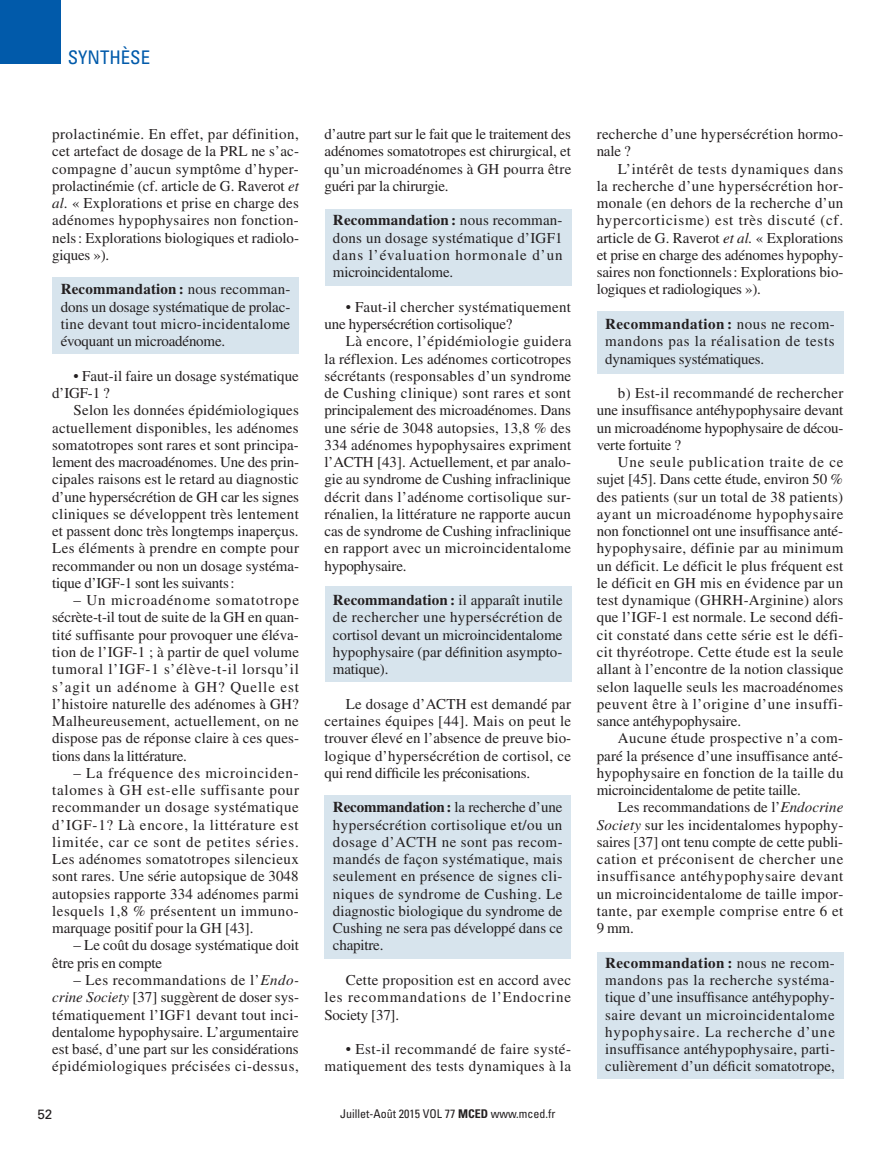
<style>
.page{position:relative;width:895px;height:1153px;background:#fff}
.page>*{position:absolute;margin:0;border:0;box-sizing:border-box;transform-origin:0 0}
.t1{font:condensed 18.75px "Univers";color:#015aaa}
.t2{font:15px/17.2px "Times";color:#231f20;text-align:justify}
.t3{font:15px/17.2px "Times";letter-spacing:.025em;color:#231f20;text-align:right}
.t4{font:15px/17.2px "Times";letter-spacing:.02em;color:#231f20}
.t5{font:13.5px "Univers";color:#231f20}
.t6{font:condensed 12px "Univers";color:#231f20}
.s1{font-style:italic}
.s2{font-weight:700}
</style>
<div class="page">
<div style="left:0;top:0;width:61px;height:63px;background:#015aaa"></div>
<div style="left:596px;top:311px;width:247px;height:63px;background:#d7e4ed"></div>
<div style="left:325px;top:209px;width:246px;height:77px;background:#d7e4ed"></div>
<div style="left:597px;top:951px;width:246px;height:126px;background:#d7e4ed"></div>
<div style="left:324px;top:795px;width:247px;height:163px;background:#d7e4ed"></div>
<div style="left:325px;top:586px;width:246px;height:95px;background:#d7e4ed"></div>
<div style="left:52px;top:277px;width:247px;height:77px;background:#d7e4ed"></div>
<p class="t1" style="left:68px;top:45px;width:84px">synthèse</p>
<p class="t2" style="left:52px;top:125px;width:248px">prolactinémie. En effet, par définition, cet artefact de dosage de la PRL ne s’ac&shy;compagne d’aucun symptôme d’hyper&shy;prolactinémie (cf. article de G. Raverot <span class="s1">et al.</span> « Explorations et prise en charge des adénomes hypophysaires non fonction&shy;nels: Explorations biologiques et radiolo&shy;giques »).</p>
<p class="t2" style="left:61px;top:281px;width:231px"><span class="s2">Recommandation :</span> nous recomman&shy;dons un dosage systématique de prolac&shy;tine devant tout micro-incidentalome évoquant un microadénome.</p>
<p class="t2" style="left:52px;top:367px;width:248px;text-indent:21px">• Faut-il faire un dosage systématique d’IGF-1 ?</p>
<p class="t2" style="left:52px;top:401px;width:248px;text-indent:21px">Selon les données épidémiologiques actuellement disponibles, les adénomes somatotropes sont rares et sont principa&shy;lement des macroadénomes. Une des prin&shy;cipales raisons est le retard au diagnostic d’une hypersécrétion de GH car les signes cliniques se développent très lentement et passent donc très longtemps inaperçus.<br>Les éléments à prendre en compte pour recommander ou non un dosage systéma&shy;tique d’IGF-1 sont les suivants:</p>
<p class="t2" style="left:52px;top:591px;width:248px;text-indent:21px">– Un microadénome somatotrope sécrète-t-il tout de suite de la GH en quan&shy;tité suffisante pour provoquer une éléva&shy;tion de l’IGF-1 ; à partir de quel volume tumoral l’IGF-1 s’élève-t-il lorsqu’il s’agit un adénome à GH? Quelle est l’histoire naturelle des adénomes à GH?<br>Malheureusement, actuellement, on ne dispose pas de réponse claire à ces ques&shy;tions dans la littérature.</p>
<p class="t2" style="left:52px;top:764px;width:248px;text-indent:21px">– La fréquence des microinciden&shy;talomes à GH est-elle suffisante pour recommander un dosage systématique d’IGF-1? Là encore, la littérature est limitée, car ce sont de petites séries.<br>Les adénomes somatotropes silencieux sont rares. Une série autopsique de 3048 autopsies rapporte 334 adénomes parmi lesquels 1,8 % présentent un immuno&shy;marquage positif pour la GH [43].</p>
<p class="t2" style="left:52px;top:936px;width:248px;text-indent:21px">– Le coût du dosage systématique doit être pris en compte</p>
<p class="t2" style="left:52px;top:971px;width:248px;text-indent:21px">– Les recommandations de l’<span class="s1">Endo&shy;crine Society</span> [37] suggèrent de doser sys&shy;tématiquement l’IGF1 devant tout inci&shy;dentalome hypophysaire. L’argumentaire est basé, d’une part sur les considérations épidémiologiques précisées ci-dessus,</p>
<p class="t2" style="left:324px;top:125px;width:248px">d’autre part sur le fait que le traitement des adénomes somatotropes est chirurgical, et qu’un microadénomes à GH pourra être guéri par la chirurgie.</p>
<p class="t2" style="left:333px;top:212px;width:231px"><span class="s2">Recommandation :</span> nous recomman&shy;dons un dosage systématique d’IGF1 dans l’évaluation hormonale d’un microincidentalome.</p>
<p class="t2" style="left:324px;top:298px;width:248px;text-indent:21px">• Faut-il chercher systématiquement une hypersécrétion cortisolique?</p>
<p class="t2" style="left:324px;top:332px;width:248px;text-indent:21px">Là encore, l’épidémiologie guidera la réflexion. Les adénomes corticotropes sécrétants (responsables d’un syndrome de Cushing clinique) sont rares et sont principalement des microadénomes. Dans une série de 3048 autopsies, 13,8 % des 334 adénomes hypophysaires expriment l’ACTH [43]. Actuellement, et par analo&shy;gie au syndrome de Cushing infraclinique décrit dans l’adénome cortisolique sur&shy;rénalien, la littérature ne rapporte aucun cas de syndrome de Cushing infraclinique en rapport avec un microincidentalome hypophysaire.</p>
<p class="t2" style="left:333px;top:591px;width:231px"><span class="s2">Recommandation :</span> il apparaît inutile de rechercher une hypersécrétion de cortisol devant un microincidentalome hypophysaire (par définition asympto&shy;matique).</p>
<p class="t2" style="left:324px;top:695px;width:248px;text-indent:21px">Le dosage d’ACTH est demandé par certaines équipes [44]. Mais on peut le trouver élevé en l’absence de preuve bio&shy;logique d’hypersécrétion de cortisol, ce qui rend difficile les préconisations.</p>
<p class="t2" style="left:333px;top:798px;width:231px"><span class="s2">Recommandation:</span> la recherche d’une hypersécrétion cortisolique et/ou un dosage d’ACTH ne sont pas recom&shy;mandés de façon systématique, mais seulement en présence de signes cli&shy;niques de syndrome de Cushing. Le diagnostic biologique du syndrome de Cushing ne sera pas développé dans ce chapitre.</p>
<p class="t2" style="left:324px;top:971px;width:248px;text-indent:21px">Cette proposition est en accord avec les recommandations de l’Endocrine Society [37].</p>
<p class="t3" style="left:324px;top:1040px;width:248px">• Est-il recommandé de faire systé&shy;matiquement des tests dynamiques à la</p>
<p class="t5" style="left:37px;top:1105px;width:17px">52</p>
<p class="t6" style="left:340px;top:1105px;width:217px">Juillet-Août 2015 VOL 77 <span class="s2">MCED</span> www.mced.fr</p>
<p class="t4" style="left:597px;top:125px;width:248px">recherche d’une hypersécrétion hormo&shy;nale ?</p>
<p class="t2" style="left:597px;top:160px;width:248px;text-indent:21px">L’intérêt de tests dynamiques dans la recherche d’une hypersécrétion hor&shy;monale (en dehors de la recherche d’un hypercorticisme) est très discuté (cf. article de G. Raverot <span class="s1">et al.</span> « Explorations et prise en charge des adénomes hypophy&shy;saires non fonctionnels: Explorations bio&shy;logiques et radiologiques »).</p>
<p class="t2" style="left:605px;top:315px;width:231px"><span class="s2">Recommandation :</span> nous ne recom&shy;mandons pas la réalisation de tests dynamiques systématiques.</p>
<p class="t2" style="left:597px;top:384px;width:248px;text-indent:21px">b) Est-il recommandé de rechercher une insuffisance antéhypophysaire devant un microadénome hypophysaire de décou&shy;verte fortuite ?</p>
<p class="t2" style="left:597px;top:453px;width:248px;text-indent:21px">Une seule publication traite de ce sujet [45]. Dans cette étude, environ 50 % des patients (sur un total de 38 patients) ayant un microadénome hypophysaire non fonctionnel ont une insuffisance anté&shy;hypophysaire, définie par au minimum un déficit. Le déficit le plus fréquent est le déficit en GH mis en évidence par un test dynamique (GHRH-Arginine) alors que l’IGF-1 est normale. Le second défi&shy;cit constaté dans cette série est le défi&shy;cit thyréotrope. Cette étude est la seule allant à l’encontre de la notion classique selon laquelle seuls les macroadénomes peuvent être à l’origine d’une insuffi&shy;sance antéhypophysaire.</p>
<p class="t2" style="left:597px;top:729px;width:248px;text-indent:21px">Aucune étude prospective n’a com&shy;paré la présence d’une insuffisance anté&shy;hypophysaire en fonction de la taille du microincidentalome de petite taille.</p>
<p class="t2" style="left:597px;top:798px;width:248px;text-indent:21px">Les recommandations de l’<span class="s1">Endocrine Society</span> sur les incidentalomes hypophy&shy;saires [37] ont tenu compte de cette publi&shy;cation et préconisent de chercher une insuffisance antéhypophysaire devant un microincidentalome de taille impor&shy;tante, par exemple comprise entre 6 et 9 mm.</p>
<p class="t2" style="left:605px;top:953px;width:231px"><span class="s2">Recommandation :</span> nous ne recom&shy;mandons pas la recherche systéma&shy;tique d’une insuffisance antéhypophy&shy;saire devant un microincidentalome hypophysaire. La recherche d’une insuffisance antéhypophysaire, parti&shy;culièrement d’un déficit somatotrope,</p>
</div>
